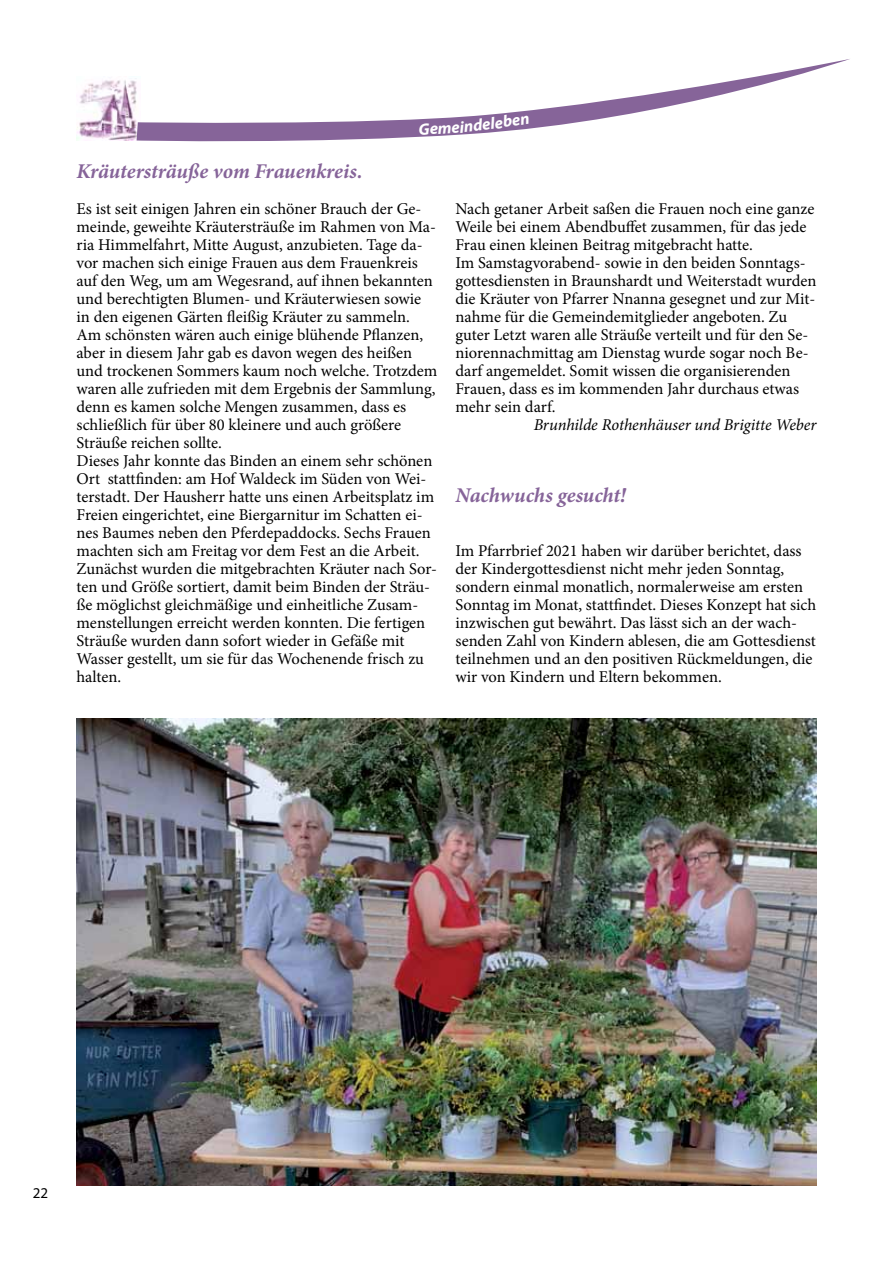
<style>
.page{position:relative;width:893px;height:1263px;background:#fff}
.page>*{position:absolute;margin:0;border:0;box-sizing:border-box;transform-origin:0 0}
.t1{font:italic 700 21px "Minion Pro";letter-spacing:-.005em;color:#866499}
.t2{font:16.5px/18px "Minion Pro";color:#000}
.t3{font:italic 16.5px "Minion Pro";letter-spacing:-.005em;color:#000}
.t4{font:15px "Myriad Pro";color:#000}
</style>
<div class="page">
<img style="left:77px;top:78px;width:60px;height:62px">
<svg style="left:137px;top:59px;width:713px;height:83px"></svg>
<img style="left:77px;top:718px;width:739px;height:467px">
<svg style="left:419px;top:114px;width:110px;height:21px"></svg>
<p class="t1" style="left:77px;top:157px;width:288px">Kräutersträuße vom Frauenkreis.</p>
<p class="t2" style="left:77px;top:200px;width:362px">Es ist seit einigen Jahren ein schöner Brauch der Ge&shy;meinde, geweihte Kräutersträuße im Rahmen von Ma&shy;ria Himmelfahrt, Mitte August, anzubieten. Tage da&shy;vor machen sich einige Frauen aus dem Frauenkreis auf den Weg, um am Wegesrand, auf ihnen bekannten und berechtigten Blumen- und Kräuterwiesen sowie in den eigenen Gärten fleißig Kräuter zu sammeln.<br>Am schönsten wären auch einige blühende Pflanzen, aber in diesem Jahr gab es davon wegen des heißen und trockenen Sommers kaum noch welche. Trotzdem waren alle zufrieden mit dem Ergebnis der Sammlung, denn es kamen solche Mengen zusammen, dass es schließlich für über 80 kleinere und auch größere Sträuße reichen sollte.<br>Dieses Jahr konnte das Binden an einem sehr schönen Ort stattfinden: am Hof Waldeck im Süden von Wei&shy;terstadt. Der Hausherr hatte uns einen Arbeitsplatz im Freien eingerichtet, eine Biergarnitur im Schatten ei&shy;nes Baumes neben den Pferdepaddocks. Sechs Frauen machten sich am Freitag vor dem Fest an die Arbeit.<br>Zunächst wurden die mitgebrachten Kräuter nach Sor&shy;ten und Größe sortiert, damit beim Binden der Sträu&shy;ße möglichst gleichmäßige und einheitliche Zusam&shy;menstellungen erreicht werden konnten. Die fertigen Sträuße wurden dann sofort wieder in Gefäße mit Wasser gestellt, um sie für das Wochenende frisch zu halten.</p>
<p class="t2" style="left:455px;top:200px;width:362px">Nach getaner Arbeit saßen die Frauen noch eine ganze Weile bei einem Abendbuffet zusammen, für das jede Frau einen kleinen Beitrag mitgebracht hatte.<br>Im Samstagvorabend- sowie in den beiden Sonntags&shy;gottesdiensten in Braunshardt und Weiterstadt wurden die Kräuter von Pfarrer Nnanna gesegnet und zur Mit&shy;nahme für die Gemeindemitglieder angeboten. Zu guter Letzt waren alle Sträuße verteilt und für den Se&shy;niorennachmittag am Dienstag wurde sogar noch Be&shy;darf angemeldet. Somit wissen die organisierenden Frauen, dass es im kommenden Jahr durchaus etwas mehr sein darf.</p>
<p class="t3" style="left:534px;top:414px;width:284px">Brunhilde Rothenhäuser und Brigitte Weber</p>
<p class="t1" style="left:455px;top:481px;width:172px">Nachwuchs gesucht!</p>
<p class="t2" style="left:455px;top:542px;width:362px">Im Pfarrbrief 2021 haben wir darüber berichtet, dass der Kindergottesdienst nicht mehr jeden Sonntag, sondern einmal monatlich, normalerweise am ersten Sonntag im Monat, stattfindet. Dieses Konzept hat sich inzwischen gut bewährt. Das lässt sich an der wach&shy;senden Zahl von Kindern ablesen, die am Gottesdienst teilnehmen und an den positiven Rückmeldungen, die wir von Kindern und Eltern bekommen.</p>
<p class="t4" style="left:33px;top:1183px;width:17px">22</p>
</div>
